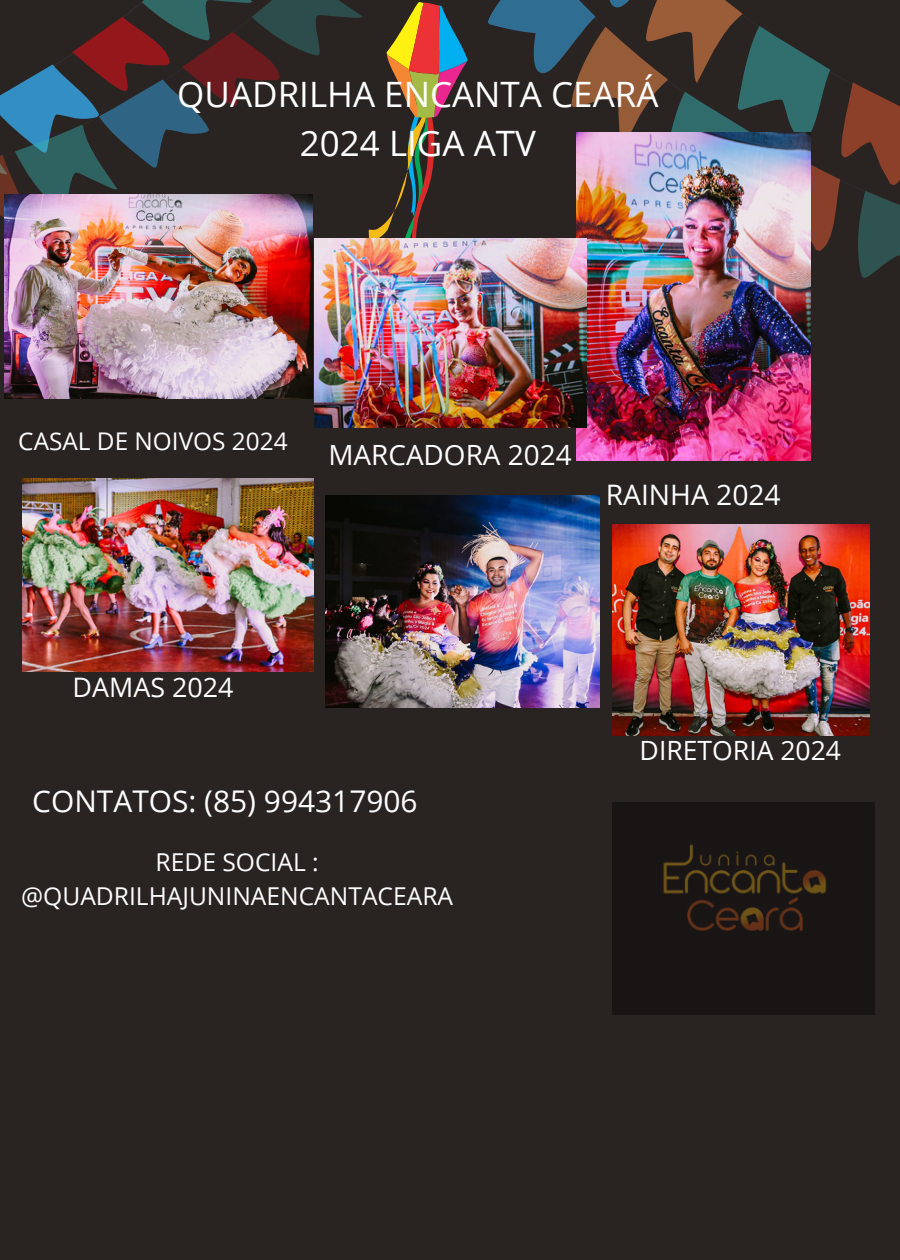
<style>
.page{position:relative;width:900px;height:1260px;background:#292322}
.page>*{position:absolute;margin:0;border:0;box-sizing:border-box;transform-origin:0 0}
.t1{font:35px/48.8px "Open Sans";color:#fff;text-align:center}
.t2{font:30px "Open Sans";color:#fff}
.t3{font:28.25px "Open Sans";color:#fff}
.t4{font:28px "Open Sans";color:#fff}
.t5{font:26.75px "Open Sans";color:#fff}
.t6{font:26.5px "Open Sans";color:#fff}
.t7{font:24.5px/34.2px "Open Sans";color:#fff;text-align:center}
</style>
<div class="page">
<svg style="left:0;top:0;width:900px;height:302px"></svg>
<img style="left:5px;top:194px;width:307px;height:204px">
<img style="left:577px;top:132px;width:234px;height:328px">
<img style="left:314px;top:238px;width:272px;height:190px">
<img style="left:22px;top:479px;width:291px;height:193px">
<img style="left:325px;top:496px;width:274px;height:212px">
<img style="left:612px;top:524px;width:257px;height:212px">
<div style="left:612px;top:803px;width:263px;height:211px;background:#191515"></div>
<p class="t1" style="left:177px;top:69px;width:483px">QUADRILHA ENCANTA CEARÁ<br>2024 LIGA ATV</p>
<p class="t7" style="left:18px;top:423px;width:271px">CASAL DE NOIVOS 2024</p>
<p class="t4" style="left:328px;top:435px;width:245px">MARCADORA 2024</p>
<p class="t3" style="left:606px;top:475px;width:177px">RAINHA 2024</p>
<h2 class="t5" style="left:73px;top:668px;width:162px">DAMAS 2024</h2>
<p class="t2" style="left:32px;top:780px;width:387px">CONTATOS: (85) 994317906</p>
<p class="t7" style="left:21px;top:845px;width:433px">REDE SOCIAL : @QUADRILHAJUNINAENCANTACEARA</p>
<p class="t6" style="left:640px;top:732px;width:203px">DIRETORIA 2024</p>
</div>
